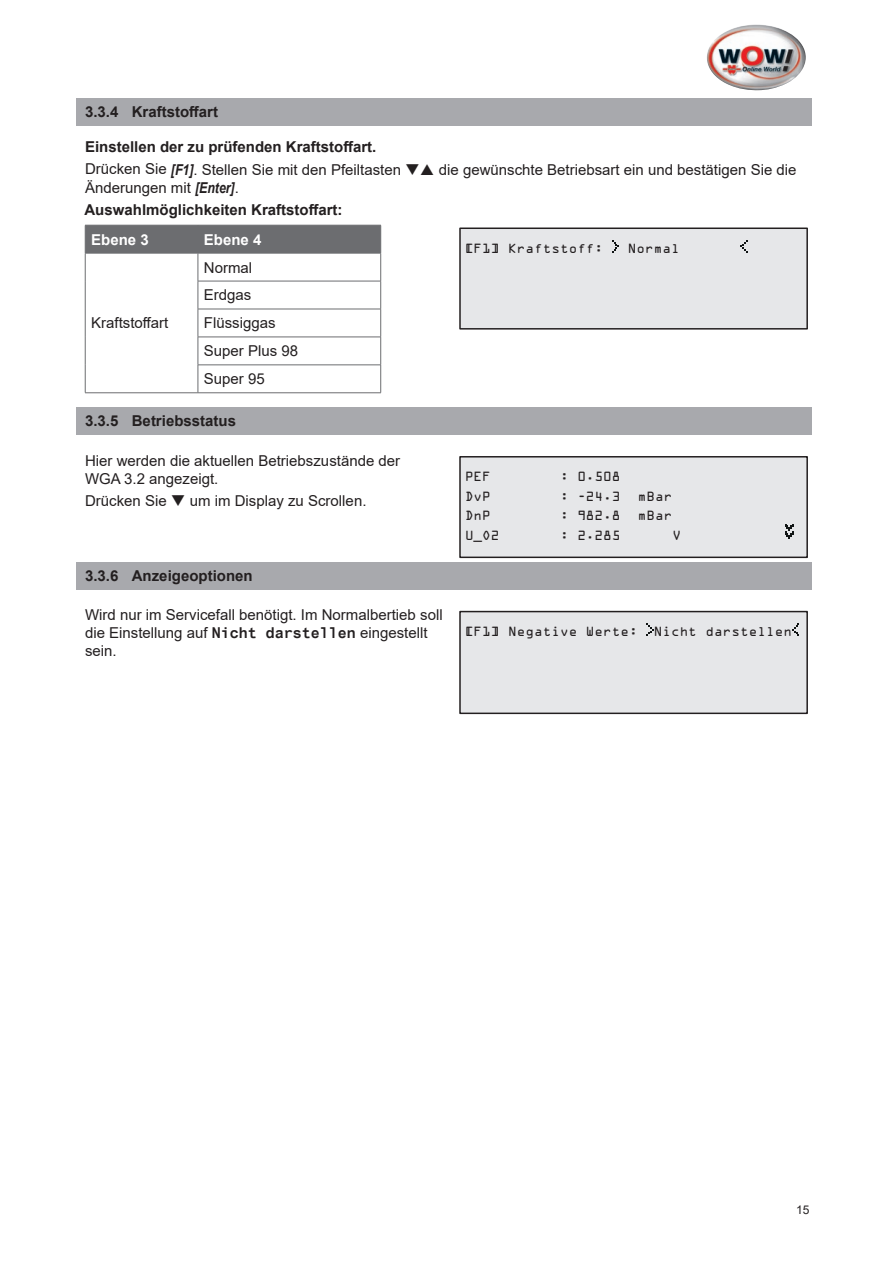
<style>
.page{position:relative;width:893px;height:1263px;background:#fff}
.page>*{position:absolute;margin:0;border:0;box-sizing:border-box;transform-origin:0 0}
.t1{font:15px/27.9px "Arial";color:#231f20}
.t2{font:700 15px/22.2px "Arial";color:#231f20}
.t3{font:700 15px "Arial";color:#fff}
.t4{font:12px "OCRA Std";color:#231f20}
.t5{font:12px "Arial";color:#231f20}
.s1{font-weight:400}
.s2{font-style:italic}
.s3{font-family:"Arialmonospaced Boldfor SAP"}
</style>
<div class="page">
<img style="left:707px;top:24px;width:99px;height:66px">
<div style="left:77px;top:98px;width:735px;height:28px;background:#a8a9ad"></div>
<div style="left:77px;top:407px;width:735px;height:28px;background:#a8a9ad"></div>
<div style="left:77px;top:562px;width:735px;height:27px;background:#a8a9ad"></div>
<svg style="left:85px;top:225px;width:296px;height:167px"></svg>
<hr style="left:85px;top:392px;width:113px;height:1px;background:#6c6d70">
<hr style="left:198px;top:392px;width:183px;height:1px;background:#6c6d70">
<div style="left:460px;top:228px;width:347px;height:101px;background:#e6e7e9"></div>
<svg style="left:612px;top:240px;width:7px;height:13px"></svg>
<svg style="left:740px;top:240px;width:7px;height:13px"></svg>
<div style="left:459px;top:227px;width:349px;height:103px;border:2px solid #231f20"></div>
<div style="left:460px;top:457px;width:347px;height:100px;background:#e6e7e9"></div>
<svg style="left:785px;top:524px;width:9px;height:15px"></svg>
<div style="left:459px;top:456px;width:349px;height:102px;border:2px solid #231f20"></div>
<div style="left:460px;top:612px;width:347px;height:101px;background:#e6e7e9"></div>
<svg style="left:646px;top:623px;width:8px;height:13px"></svg>
<svg style="left:792px;top:623px;width:7px;height:13px"></svg>
<div style="left:459px;top:611px;width:349px;height:103px;border:2px solid #231f20"></div>
<p class="t2" style="left:85px;top:101px;width:135px">3.3.4 Kraftstoffart</p>
<p class="t2" style="left:85px;top:136px;width:336px">Einstellen der zu prüfenden Kraftstoffart.<br><span class="s1">Drücken Sie</span> <span class="s2">[F1]</span><span class="s1">. Stellen Sie mit den Pfeiltasten</span> ❑</p>
<p class="t2" style="left:84px;top:176px;width:259px"><span class="s1">Änderungen mit</span> <span class="s2">[Enter]</span><span class="s1">.<br></span>Auswahlmöglichkeiten Kraftstoffart:</p>
<p class="t3" style="left:91px;top:229px;width:59px">Ebene 3</p>
<p class="t3" style="left:204px;top:229px;width:59px">Ebene 4</p>
<p class="t1" style="left:204px;top:253px;width:96px">Normal<br>Erdgas<br>Flüssiggas<br>Super Plus 98<br>Super 95</p>
<p class="t2" style="left:85px;top:410px;width:152px">3.3.5 Betriebsstatus</p>
<p class="t1" style="left:85px;top:451px;width:317px;line-height:18px">Hier werden die aktuellen Betriebszustände der<br>WGA 3.2 angezeigt.</p>
<p class="t1" style="left:85px;top:486px;width:283px">Drücken Sie ❑ um im Display zu Scrollen.</p>
<p class="t1" style="left:91px;top:309px;width:79px">Kraftstoffart</p>
<p class="t1" style="left:439px;top:155px;width:359px">die gewünschte Betriebsart ein und bestätigen Sie die</p>
<p class="t4" style="left:465px;top:243px;width:140px">[F1] Kraftstoff:</p>
<p class="t4" style="left:628px;top:243px;width:53px">Normal</p>
<p class="t4" style="left:465px;top:471px;width:27px">PEF</p>
<p class="t4" style="left:560px;top:471px;width:62px">: 0.508</p>
<p class="t4" style="left:465px;top:491px;width:27px">DvP</p>
<p class="t4" style="left:560px;top:491px;width:62px">: -24.3</p>
<p class="t4" style="left:638px;top:491px;width:36px">mBar</p>
<p class="t4" style="left:465px;top:510px;width:27px">DnP</p>
<p class="t4" style="left:560px;top:510px;width:62px">: 982.8</p>
<p class="t4" style="left:638px;top:510px;width:36px">mBar</p>
<p class="t4" style="left:465px;top:530px;width:36px">U_O2</p>
<p class="t4" style="left:560px;top:530px;width:62px">: 2.285</p>
<p class="t4" style="left:672px;top:530px;width:10px">V</p>
<p class="t2" style="left:85px;top:565px;width:169px">3.3.6 Anzeigeoptionen</p>
<p class="t1" style="left:85px;top:606px;width:359px;line-height:18px">Wird nur im Servicefall benötigt. Im Normalbertieb soll die Einstellung auf <span class="s3">Nicht darstellen</span> eingestellt sein.</p>
<p class="t4" style="left:465px;top:626px;width:174px">[F1] Negative Werte:</p>
<p class="t4" style="left:654px;top:626px;width:140px">Nicht darstellen</p>
<p class="t5" style="left:796px;top:1202px;width:15px">15</p>
</div>
